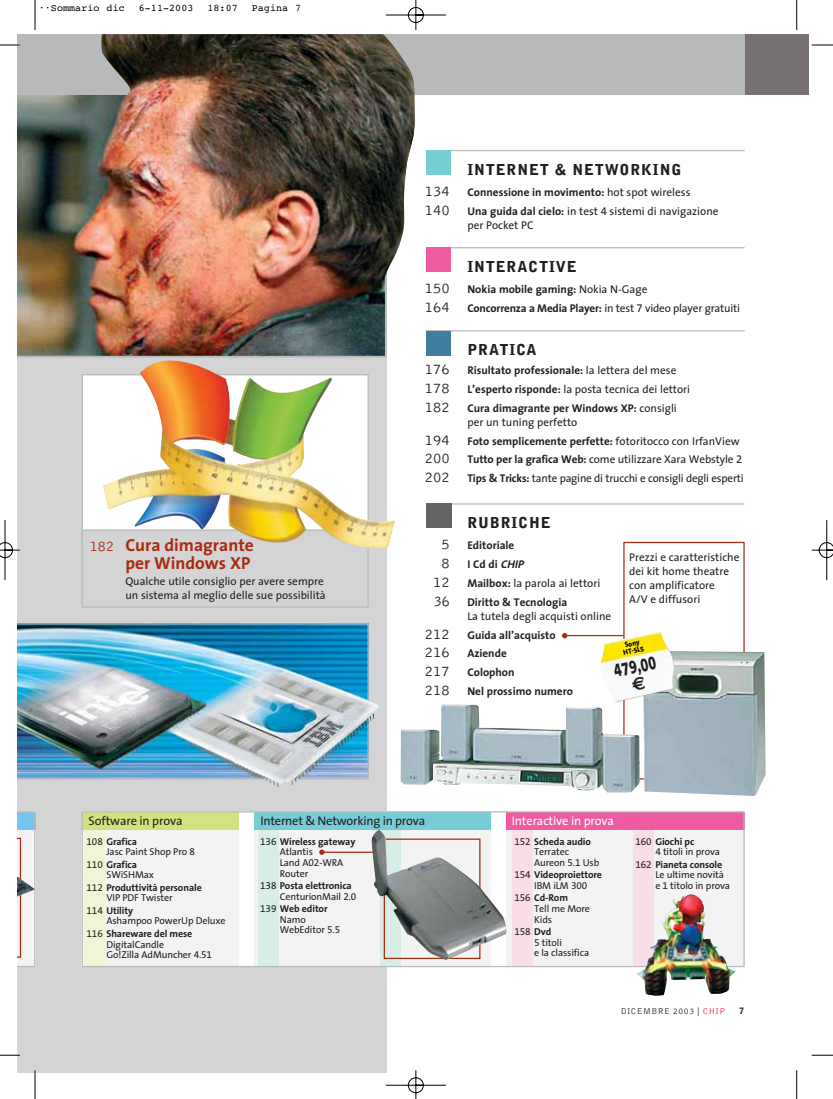
<style>
.page{position:relative;width:833px;height:1099px;background:#fff}
.page>*{position:absolute;margin:0;border:0;box-sizing:border-box;transform-origin:0 0}
.t1{font:700 19.38px "The Sans CPQ Extra";color:#231f20;scale:.71 1}
.t2{font:17.5px/18.8px "The Sans CPQ Bold";color:#a82b12;text-align:right}
.t3{font:900 15px "Bell Gothic";letter-spacing:.055em;color:#231f20}
.t4{font:12.5px "The Sans CPQ";letter-spacing:-.015em;color:#231f20}
.t5{font:12.5px "The Sans CPQ";letter-spacing:-.01em;color:#fff}
.t6{font:11.25px/18.8px "The Sans CPQ";color:#231f20}
.t7{font:11.25px/18.8px "The Sans CPQ Bold";color:#231f20}
.t8{font:10px/10.6px "The Sans CPQ";letter-spacing:-.01em;color:#231f20}
.t9{font:10px/10.6px "The Sans CPQ Bold";letter-spacing:-.01em;color:#231f20}
.t10{font:10px "Courier";letter-spacing:.01em;color:#000}
.t11{font:300 8.75px "Bell Gothic";letter-spacing:.055em;color:#231f20}
.t12{font:900 8.75px "Bell Gothic";color:#231f20}
.t13{font:700 7.38px/7.4px "The Sans CPQ Extra";color:#000;text-align:center;scale:.95 1}
.s1{font-family:"Bell Gothic";font-weight:300;font-size:15px}
.s2{font-family:"The Sans CPQ Bold"}
.s3{font-family:"The Sans CPQ"}
.s4{font-style:italic}
.s5{color:#ed1c24}
</style>
<div class="page">
<img style="left:0;top:0;width:832px;height:1099px">
<svg style="left:630px;top:676px;width:16px;height:15px"></svg>
<p class="t10" style="left:39px;top:5px;width:87px">••Sommario dic</p>
<p class="t10" style="left:139px;top:5px;width:56px">6-11-2003</p>
<p class="t10" style="left:207px;top:5px;width:32px">18:07</p>
<p class="t10" style="left:252px;top:5px;width:51px">Pagina 7</p>
<p class="t2" style="left:90px;top:537px;width:166px"><span class="s1">182</span> Cura dimagrante per Windows XP</p>
<p class="t6" style="left:125px;top:575px;width:202px;line-height:14.1px">Qualche utile consiglio per avere sempre un sistema al meglio delle sue possibilità</p>
<p class="t3" style="left:467px;top:164px;width:215px">INTERNET &amp; NETWORKING</p>
<p class="t6" style="left:425px;top:184px;width:295px"><span class="s1">134</span> <span class="s2">Connessione in movimento:</span> hot spot wireless<br><span class="s1">140</span> <span class="s2">Una guida dal cielo:</span> in test 4 sistemi di navigazione</p>
<p class="t6" style="left:467px;top:217px;width:68px">per Pocket PC</p>
<p class="t3" style="left:467px;top:261px;width:111px">INTERACTIVE</p>
<p class="t7" style="left:425px;top:281px;width:317px"><span class="s1">150</span> Nokia mobile gaming: <span class="s3">Nokia N-Gage<br></span><span class="s1">164</span> Concorrenza a Media Player: <span class="s3">in test 7 video player gratuiti</span></p>
<p class="t3" style="left:467px;top:344px;width:71px">PRATICA</p>
<p class="t7" style="left:425px;top:362px;width:267px"><span class="s1">176</span> Risultato professionale: <span class="s3">la lettera del mese<br></span><span class="s1">178</span> L’esperto risponde: <span class="s3">la posta tecnica dei lettori<br></span><span class="s1">182</span> Cura dimagrante per Windows XP: <span class="s3">consigli</span></p>
<p class="t6" style="left:425px;top:414px;width:320px;text-indent:43px">per un tuning perfetto<br><span class="s1">194</span> <span class="s2">Foto semplicemente perfette:</span> fotoritocco con IrfanView <span class="s1">200</span> <span class="s2">Tutto per la grafica Web:</span> come utilizzare Xara Webstyle 2<br><span class="s1">202</span> <span class="s2">Tips &amp; Tricks:</span> tante pagine di trucchi e consigli degli esperti</p>
<p class="t3" style="left:467px;top:517px;width:85px">RUBRICHE</p>
<p class="t7" style="left:441px;top:537px;width:74px"><span class="s1">5</span> Editoriale</p>
<p class="t7" style="left:441px;top:556px;width:86px"><span class="s1">8</span> I Cd di <span class="s4">CHIP</span></p>
<p class="t6" style="left:433px;top:575px;width:168px"><span class="s1">12</span> <span class="s2">Mailbox:</span> la parola ai lettori</p>
<p class="t7" style="left:433px;top:594px;width:135px"><span class="s1">36</span> Diritto &amp; Tecnologia</p>
<p class="t7" style="left:425px;top:608px;width:188px;text-indent:43px"><span class="s3">La tutela degli acquisti online<br></span><span class="s1">212</span> Guida all’acquisto<br><span class="s1">216</span> Aziende<br><span class="s1">217</span> Colophon<br><span class="s1">218</span> Nel prossimo numero</p>
<p class="t6" style="left:629px;top:551px;width:112px;line-height:14.1px">Prezzi e caratteristiche dei kit home theatre con amplificatore<br>A/V e diffusori</p>
<p class="t13" style="left:621px;top:642px;width:24px;rotate:-12deg">Sony<br>HT-SL5</p>
<p class="t1" style="left:612px;top:661px;width:61px;rotate:-12deg">479,00</p>
<p class="t4" style="left:260px;top:816px;width:166px">Internet &amp; Networking in prova</p>
<p class="t4" style="left:89px;top:816px;width:95px">Software in prova</p>
<p class="t5" style="left:511px;top:816px;width:104px">Interactive in prova</p>
<p class="t8" style="left:106px;top:837px;width:90px;text-indent:-20px">108 <span class="s2">Grafica<br></span>Jasc Paint Shop Pro 8</p>
<p class="t8" style="left:106px;top:860px;width:49px;text-indent:-20px">110 <span class="s2">Grafica<br></span>SWiSHMax</p>
<p class="t9" style="left:106px;top:883px;width:97px;text-indent:-20px"><span class="s3">112</span> Produttività personale<br><span class="s3">VIP PDF Twister</span></p>
<p class="t8" style="left:106px;top:906px;width:121px;text-indent:-20px">114 <span class="s2">Utility<br></span>Ashampoo PowerUp Deluxe</p>
<p class="t8" style="left:106px;top:929px;width:107px;text-indent:-20px">116 <span class="s2">Shareware del mese<br></span>DigitalCandle<br>Go!Zilla AdMuncher 4.51</p>
<p class="t8" style="left:280px;top:837px;width:77px;text-indent:-19px">136 <span class="s2">Wireless gateway<br></span>Atlantis<br>Land A02-WRA<br>Router</p>
<p class="t8" style="left:280px;top:881px;width:78px;text-indent:-19px">138 <span class="s2">Posta elettronica<br></span>CenturionMail 2.0</p>
<p class="t8" style="left:280px;top:904px;width:62px;text-indent:-19px">139 <span class="s2">Web editor<br></span>Namo<br>WebEditor 5.5</p>
<p class="t8" style="left:534px;top:837px;width:67px;text-indent:-20px">152 <span class="s2">Scheda audio<br></span>Terratec<br>Aureon 5.1 Usb</p>
<p class="t9" style="left:514px;top:871px;width:89px;text-align:center"><span class="s3">154</span> Videoproiettore<br><span class="s3">IBM iLM 300</span></p>
<p class="t8" style="left:534px;top:894px;width:57px;text-indent:-20px">156 <span class="s2">Cd-Rom<br></span>Tell me More<br>Kids</p>
<p class="t8" style="left:534px;top:927px;width:57px;text-indent:-20px">158 <span class="s2">Dvd<br></span>5 titoli<br>e la classifica</p>
<p class="t8" style="left:655px;top:837px;width:66px;text-indent:-20px">160 <span class="s2">Giochi pc<br></span>4 titoli in prova</p>
<p class="t8" style="left:655px;top:860px;width:76px;text-indent:-20px">162 <span class="s2">Pianeta console<br></span>Le ultime novità e 1 titolo in prova</p>
<p class="t11" style="left:620px;top:1007px;width:106px">DICEMBRE 2003 | <span class="s5">CHIP</span></p>
<p class="t12" style="left:739px;top:1007px;width:6px">7</p>
</div>
